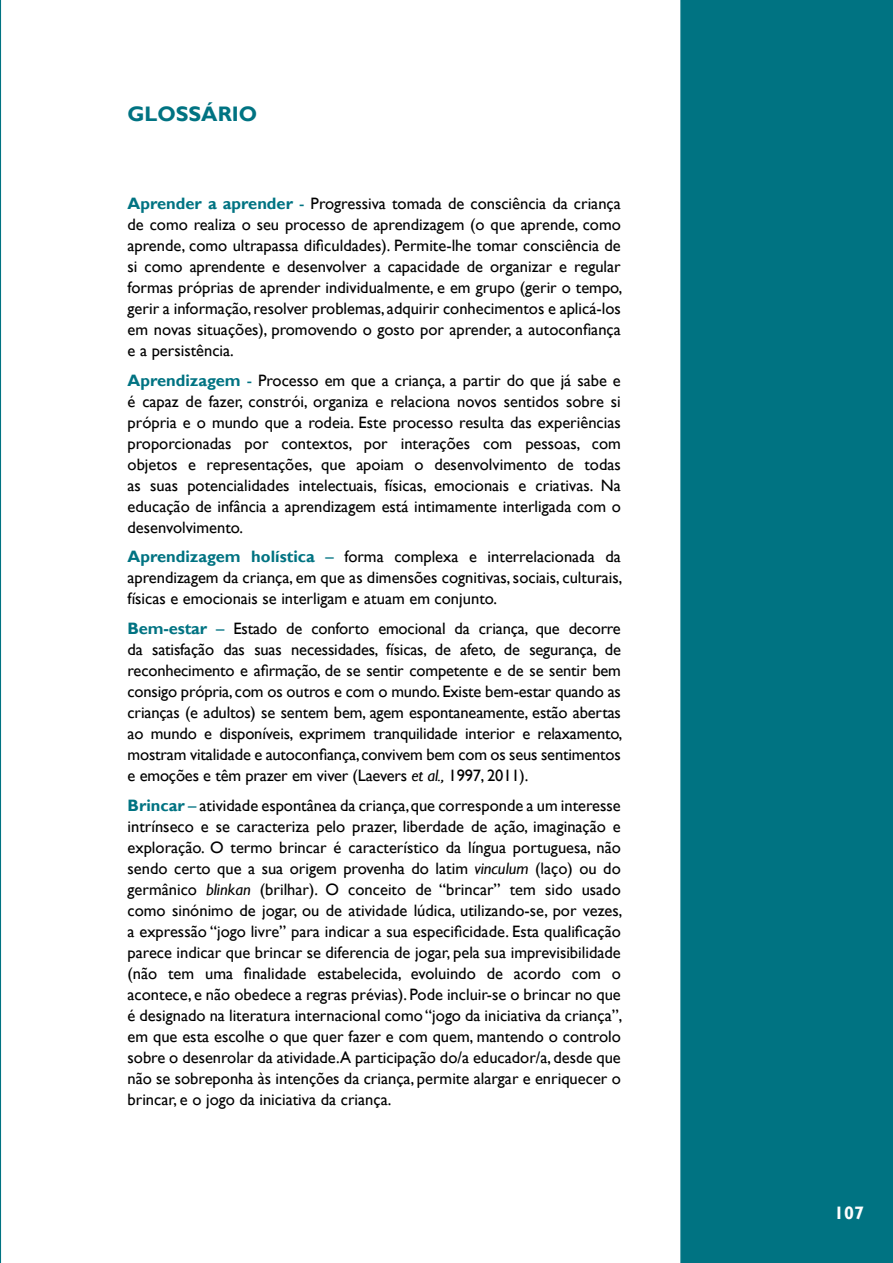
<style>
.page{position:relative;width:893px;height:1263px;background:#fff}
.page>*{position:absolute;margin:0;border:0;box-sizing:border-box;transform-origin:0 0}
.t1{font:700 21px "Gill Sans";color:#007382}
.t2{font:700 18px "Gill Sans";color:#fff}
.t3{font:16.5px/21px "Gill Sans";color:#000;text-align:justify}
.s1{font-weight:700;color:#007382}
.s2{color:#007382}
.s3{font-style:italic}
</style>
<div class="page">
<svg style="left:0;top:0;width:1px;height:1263px"></svg>
<div style="left:680px;top:0;width:213px;height:1263px;background:#007382;border:2px solid #007382"></div>
<p class="t1" style="left:128px;top:101px;width:131px">GLOSSÁRIO</p>
<p class="t3" style="left:128px;top:194px;width:496px"><span class="s1">Aprender a aprender</span> <span class="s2">-</span> Progressiva tomada de consciência da criança de como realiza o seu processo de aprendizagem (o que aprende, como aprende, como ultrapassa dificuldades). Permite-lhe tomar consciência de si como aprendente e desenvolver a capacidade de organizar e regular formas próprias de aprender individualmente, e em grupo (gerir o tempo, gerir a informação, resolver problemas, adquirir conhecimentos e aplicá-los em novas situações), promovendo o gosto por aprender, a autoconfiança e a persistência.</p>
<p class="t3" style="left:128px;top:370px;width:495px"><span class="s1">Aprendizagem</span> <span class="s2">-</span> Processo em que a criança, a partir do que já sabe e é capaz de fazer, constrói, organiza e relaciona novos sentidos sobre si própria e o mundo que a rodeia. Este processo resulta das experiências proporcionadas por contextos, por interações com pessoas, com objetos e representações, que apoiam o desenvolvimento de todas as suas potencialidades intelectuais, físicas, emocionais e criativas. Na educação de infância a aprendizagem está intimamente interligada com o desenvolvimento.</p>
<p class="t3" style="left:128px;top:547px;width:496px"><span class="s1">Aprendizagem holística</span> <span class="s2">–</span> forma complexa e interrelacionada da aprendizagem da criança, em que as dimensões cognitivas, sociais, culturais, físicas e emocionais se interligam e atuam em conjunto.</p>
<p class="t3" style="left:128px;top:618px;width:496px"><span class="s1">Bem-estar</span> <span class="s2">–</span> Estado de conforto emocional da criança, que decorre da satisfação das suas necessidades, físicas, de afeto, de segurança, de reconhecimento e afirmação, de se sentir competente e de se sentir bem consigo própria, com os outros e com o mundo. Existe bem-estar quando as crianças (e adultos) se sentem bem, agem espontaneamente, estão abertas ao mundo e disponíveis, exprimem tranquilidade interior e relaxamento, mostram vitalidade e autoconfiança, convivem bem com os seus sentimentos e emoções e têm prazer em viver (Laevers <span class="s3">et al.,</span> 1997, 2011).</p>
<p class="t3" style="left:128px;top:795px;width:496px"><span class="s1">Brincar</span> <span class="s2">–</span> atividade espontânea da criança, que corresponde a um interesse intrínseco e se caracteriza pelo prazer, liberdade de ação, imaginação e exploração. O termo brincar é característico da língua portuguesa, não sendo certo que a sua origem provenha do latim <span class="s3">vinculum</span> (laço) ou do germânico <span class="s3">blinkan</span> (brilhar). O conceito de “brincar” tem sido usado como sinónimo de jogar, ou de atividade lúdica, utilizando-se, por vezes, a expressão “jogo livre” para indicar a sua especificidade. Esta qualificação parece indicar que brincar se diferencia de jogar, pela sua imprevisibilidade (não tem uma finalidade estabelecida, evoluindo de acordo com o acontece, e não obedece a regras prévias). Pode incluir-se o brincar no que é designado na literatura internacional como “jogo da iniciativa da criança”, em que esta escolhe o que quer fazer e com quem, mantendo o controlo sobre o desenrolar da atividade.A participação do/a educador/a, desde que não se sobreponha às intenções da criança, permite alargar e enriquecer o brincar, e o jogo da iniciativa da criança.</p>
<p class="t2" style="left:834px;top:1202px;width:31px">107</p>
</div>
